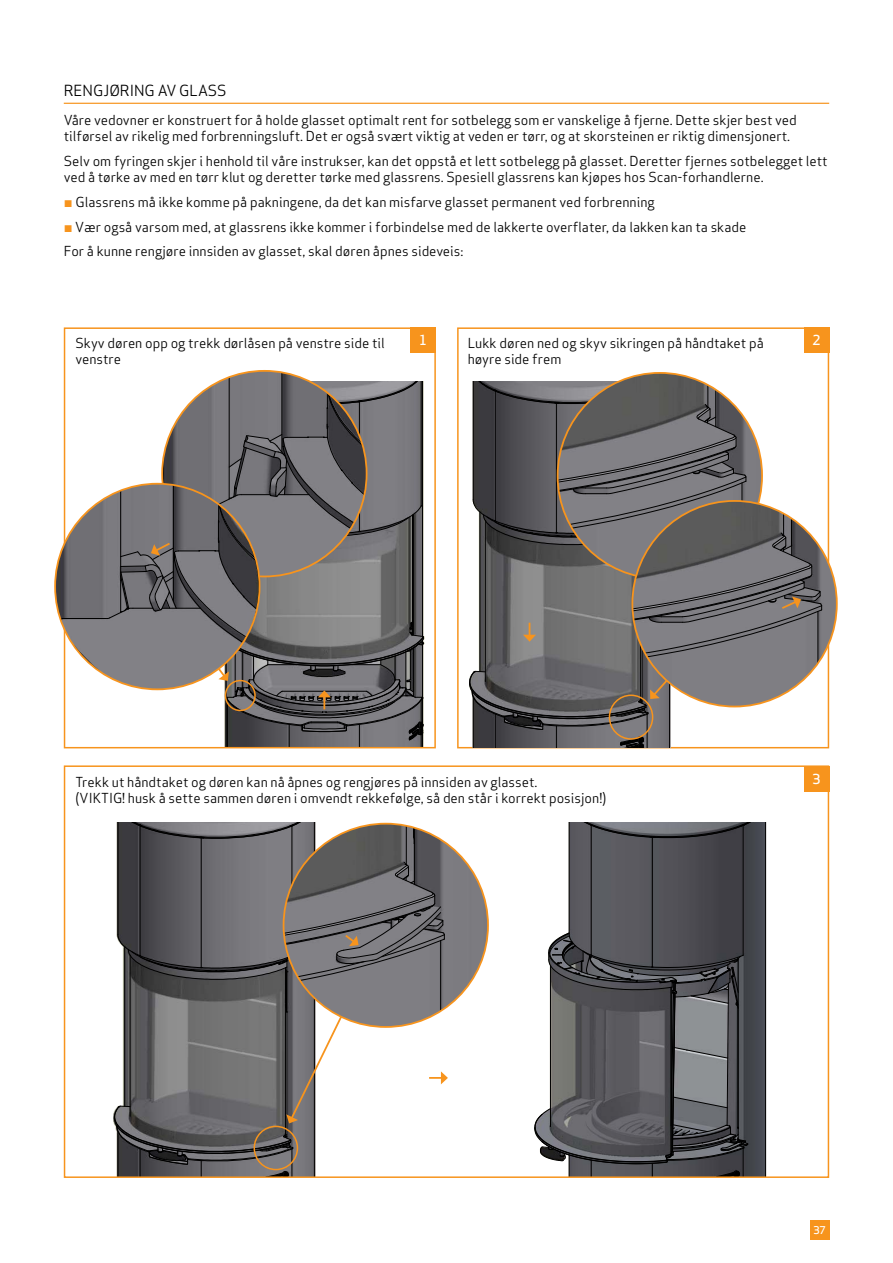
<style>
.page{position:relative;width:893px;height:1263px;background:#fff}
.page>*{position:absolute;margin:0;border:0;box-sizing:border-box;transform-origin:0 0}
.t1{font:15px "Apex Sans";color:#000}
.t2{font:13.5px/16.2px "Apex Sans";color:#000}
.t3{font:500 13.5px "Apex Sans";color:#fff}
.t4{font:500 10.5px "Apex Sans";color:#fff}
.s1{color:#f7941d}
</style>
<div class="page">
<div style="left:810px;top:1220px;width:19px;height:20px;background:#f7941d"></div>
<svg style="left:534px;top:823px;width:296px;height:353px"></svg>
<div style="left:804px;top:327px;width:25px;height:26px;background:#f7941d"></div>
<div style="left:804px;top:766px;width:25px;height:26px;background:#f7941d"></div>
<div style="left:410px;top:327px;width:26px;height:26px;background:#f7941d"></div>
<svg style="left:429px;top:382px;width:40px;height:365px"></svg>
<svg style="left:55px;top:371px;width:370px;height:376px"></svg>
<svg style="left:469px;top:373px;width:368px;height:376px"></svg>
<svg style="left:114px;top:823px;width:374px;height:354px"></svg>
<hr style="left:64px;top:103px;width:765px;height:1px;background:#f7941d">
<p class="t1" style="left:64px;top:79px;width:164px">RENGJØRING AV GLASS</p>
<p class="t2" style="left:64px;top:111px;width:734px">Våre vedovner er konstruert for å holde glasset optimalt rent for sotbelegg som er vanskelige å fjerne. Dette skjer best ved tilførsel av rikelig med forbrenningsluft. Det er også svært viktig at veden er tørr, og at skorsteinen er riktig dimensjonert.</p>
<p class="t2" style="left:64px;top:152px;width:765px">Selv om fyringen skjer i henhold til våre instrukser, kan det oppstå et lett sotbelegg på glasset. Deretter fjernes sotbelegget lett ved å tørke av med en tørr klut og deretter tørke med glassrens. Spesiell glassrens kan kjøpes hos Scan-forhandlerne.</p>
<p class="t2" style="left:64px;top:188px;width:684px;line-height:24.8px"><span class="s1">¬</span> Glassrens må ikke komme på pakningene, da det kan misfarve glasset permanent ved forbrenning<br><span class="s1">¬</span> Vær også varsom med, at glassrens ikke kommer i forbindelse med de lakkerte overflater, da lakken kan ta skade<br>For å kunne rengjøre innsiden av glasset, skal døren åpnes sideveis:</p>
<p class="t3" style="left:419px;top:328px;width:10px">1</p>
<p class="t2" style="left:75px;top:334px;width:311px">Skyv døren opp og trekk dørlåsen på venstre side til venstre</p>
<p class="t2" style="left:468px;top:334px;width:297px">Lukk døren ned og skyv sikringen på håndtaket på høyre side frem</p>
<p class="t3" style="left:812px;top:328px;width:10px">2</p>
<p class="t2" style="left:75px;top:773px;width:532px">Trekk ut håndtaket og døren kan nå åpnes og rengjøres på innsiden av glasset.<br>(VIKTIG! husk å sette sammen døren i omvendt rekkefølge, så den står i korrekt posisjon!)</p>
<p class="t3" style="left:812px;top:767px;width:10px">3</p>
<p class="t4" style="left:813px;top:1221px;width:14px">37</p>
</div>
